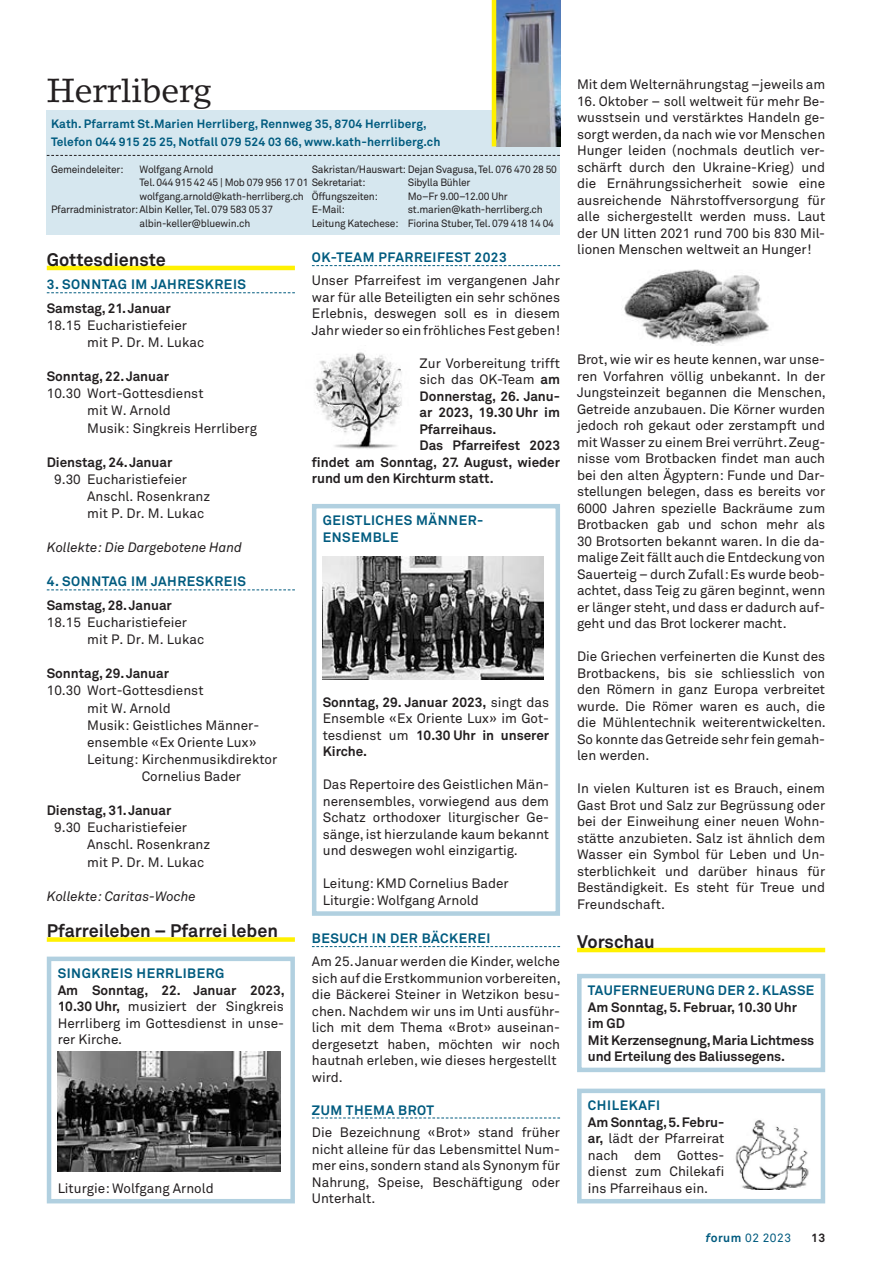
<style>
.page{position:relative;width:872px;height:1263px;background:#fff}
.page>*{position:absolute;margin:0;border:0;box-sizing:border-box;transform-origin:0 0}
.t1{font:33px "Lino Letter";letter-spacing:-.01em;color:#231f20}
.t2{font:700 18px "Akkurat Pro";color:#231f20}
.t3{font:13.5px/16.5px "Akkurat Pro";color:#231f20;text-align:justify}
.t4{font:700 13.5px/16.5px "Akkurat Pro";letter-spacing:-.005em;color:#231f20}
.t5{font:700 13.5px/16.5px "Akkurat Pro";letter-spacing:.04em;color:#005b7f}
.t6{font:italic 13.5px "Akkurat Pro";letter-spacing:-.005em;color:#231f20}
.t7{font:700 12px/18px "Akkurat Pro";letter-spacing:.01em;color:#005b7f}
.t8{font:12px "Akkurat Pro";letter-spacing:.04em;color:#005b7f}
.t9{font:700 12px "Akkurat Pro";color:#231f20}
.t10{font:10.5px/13.5px "Akkurat Pro";letter-spacing:-.02em;color:#231f20}
.s1{font-weight:700}
.s2{font-weight:700;font-style:italic}
</style>
<div class="page">
<hr style="left:47px;top:266px;width:248px;height:4px;background:#fff101">
<svg style="left:47px;top:292px;width:248px;height:1px"></svg>
<svg style="left:47px;top:589px;width:248px;height:1px"></svg>
<div style="left:47px;top:937px;width:248px;height:5px;background:#fff101"></div>
<svg style="left:312px;top:265px;width:248px;height:1px"></svg>
<div style="left:47px;top:111px;width:513px;height:124px;background:#d6e7ef"></div>
<img style="left:496px;top:0;width:64px;height:146px">
<hr style="left:492px;top:0;width:4px;height:146px;background:#fff101">
<svg style="left:47px;top:155px;width:513px;height:1px"></svg>
<img style="left:624px;top:269px;width:145px;height:76px">
<img style="left:314px;top:352px;width:88px;height:97px">
<div style="left:47px;top:956px;width:248px;height:247px;border:4px solid #b1d0e0"></div>
<img style="left:57px;top:1051px;width:223px;height:121px">
<div style="left:312px;top:504px;width:248px;height:412px;border:4px solid #b1d0e0"></div>
<svg style="left:312px;top:946px;width:248px;height:1px"></svg>
<svg style="left:312px;top:1117px;width:248px;height:1px"></svg>
<img style="left:323px;top:557px;width:221px;height:122px">
<hr style="left:577px;top:948px;width:248px;height:4px;background:#fff101">
<div style="left:577px;top:974px;width:248px;height:98px;border:4px solid #b1d0e0"></div>
<div style="left:577px;top:1088px;width:248px;height:115px;border:4px solid #b1d0e0"></div>
<img style="left:735px;top:1120px;width:74px;height:69px">
<h1 class="t1" style="left:47px;top:70px;width:167px">Herrliberg</h1>
<p class="t7" style="left:51px;top:115px;width:391px">Kath. Pfarramt St.Marien Herrliberg, Rennweg 35, 8704 Herrliberg,<br>Telefon 044 915 25 25, Notfall 079 524 03 66, www.kath-herrliberg.ch</p>
<p class="t10" style="left:51px;top:163px;width:74px">Gemeindeleiter:</p>
<p class="t10" style="left:140px;top:163px;width:75px">Wolfgang Arnold</p>
<p class="t10" style="left:140px;top:176px;width:227px">Tel. 044 915 42 45 | Mob 079 956 17 01 Sekretariat:</p>
<p class="t10" style="left:140px;top:190px;width:166px">wolfgang.arnold@kath-herrliberg.ch</p>
<p class="t10" style="left:51px;top:203px;width:224px">Pfarradministrator: Albin Keller, Tel. 079 583 05 37</p>
<p class="t10" style="left:140px;top:217px;width:112px">albin-keller@bluewin.ch</p>
<p class="t10" style="left:312px;top:163px;width:247px">Sakristan/Hauswart: Dejan Svagusa, Tel. 076 470 28 50</p>
<p class="t10" style="left:408px;top:176px;width:64px">Sibylla Bühler</p>
<p class="t10" style="left:312px;top:190px;width:68px">Öffungszeiten:</p>
<p class="t10" style="left:408px;top:190px;width:101px">Mo–Fr 9.00–12.00 Uhr</p>
<p class="t10" style="left:312px;top:203px;width:35px">E-Mail:</p>
<p class="t10" style="left:312px;top:203px;width:244px;text-indent:96px">st.marien@kath-herrliberg.ch<br>Leitung Katechese: Fiorina Stuber, Tel. 079 418 14 04</p>
<h2 class="t2" style="left:47px;top:248px;width:121px">Gottesdienste</h2>
<p class="t5" style="left:47px;top:276px;width:201px">3. SONNTAG IM JAHRESKREIS</p>
<p class="t4" style="left:47px;top:300px;width:126px">Samstag, 21. Januar</p>
<p class="t3" style="left:87px;top:317px;width:119px;line-height:17.1px;text-indent:-40px">18.15 Eucharistiefeier mit P. Dr. M. Lukac</p>
<p class="t4" style="left:47px;top:368px;width:124px">Sonntag, 22. Januar</p>
<p class="t3" style="left:87px;top:385px;width:171px;line-height:17.1px;text-align:left;text-indent:-40px">10.30 Wort-Gottesdienst<br>mit W. Arnold<br>Musik: Singkreis Herrliberg</p>
<p class="t4" style="left:47px;top:454px;width:127px">Dienstag, 24. Januar</p>
<p class="t3" style="left:87px;top:471px;width:125px;line-height:17.1px;text-align:left;text-indent:-33px">9.30 Eucharistiefeier<br>Anschl. Rosenkranz mit P. Dr. M. Lukac</p>
<p class="t6" style="left:47px;top:540px;width:197px">Kollekte: Die Dargebotene Hand</p>
<p class="t5" style="left:47px;top:574px;width:201px">4. SONNTAG IM JAHRESKREIS</p>
<p class="t4" style="left:47px;top:597px;width:127px">Samstag, 28. Januar</p>
<p class="t3" style="left:87px;top:614px;width:119px;line-height:17.1px;text-indent:-40px">18.15 Eucharistiefeier mit P. Dr. M. Lukac</p>
<p class="t4" style="left:47px;top:665px;width:124px">Sonntag, 29. Januar</p>
<p class="t3" style="left:47px;top:683px;width:158px">10.30 Wort-Gottesdienst</p>
<p class="t3" style="left:87px;top:700px;width:85px">mit W. Arnold</p>
<p class="t3" style="left:87px;top:717px;width:172px">Musik: Geistliches Männer-</p>
<p class="t3" style="left:87px;top:734px;width:171px">ensemble «Ex Oriente Lux»</p>
<p class="t3" style="left:87px;top:751px;width:192px">Leitung: Kirchenmusikdirektor</p>
<p class="t3" style="left:142px;top:768px;width:101px">Cornelius Bader</p>
<p class="t4" style="left:47px;top:802px;width:126px">Dienstag, 31. Januar</p>
<p class="t3" style="left:87px;top:819px;width:125px;line-height:17.1px;text-align:left;text-indent:-33px">9.30 Eucharistiefeier<br>Anschl. Rosenkranz mit P. Dr. M. Lukac</p>
<p class="t6" style="left:47px;top:888px;width:150px">Kollekte: Caritas-Woche</p>
<h2 class="t2" style="left:47px;top:920px;width:233px">Pfarreileben – Pfarrei leben</h2>
<p class="t5" style="left:58px;top:965px;width:168px">SINGKREIS HERRLIBERG</p>
<p class="t3" style="left:58px;top:982px;width:228px"><span class="s1">Am Sonntag, 22. Januar 2023, 10.30 Uhr,</span> musiziert der Singkreis Herrliberg im Gottesdienst in unse&shy;rer Kirche.</p>
<p class="t3" style="left:58px;top:1180px;width:158px">Liturgie: Wolfgang Arnold</p>
<p class="t5" style="left:312px;top:249px;width:196px">OK-TEAM PFARREIFEST 2023</p>
<p class="t3" style="left:312px;top:272px;width:250px">Unser Pfarreifest im vergangenen Jahr war für alle Beteiligten ein sehr schönes Erlebnis, deswegen soll es in diesem Jahr wieder so ein fröhliches Fest geben!</p>
<p class="t3" style="left:419px;top:355px;width:142px">Zur Vorbereitung trifft</p>
<p class="t3" style="left:419px;top:371px;width:142px">sich das OK-Team <span class="s1">am</span></p>
<p class="t4" style="left:419px;top:388px;width:142px">Donnerstag, 26. Janu-</p>
<p class="t4" style="left:419px;top:404px;width:142px">ar 2023, 19.30 Uhr im</p>
<p class="t4" style="left:419px;top:421px;width:78px">Pfarreihaus.</p>
<p class="t4" style="left:419px;top:437px;width:142px">Das Pfarreifest 2023</p>
<p class="t4" style="left:312px;top:454px;width:250px">findet am Sonntag, 27. August, wieder</p>
<p class="t4" style="left:312px;top:470px;width:183px">rund um den Kirchturm statt.</p>
<p class="t5" style="left:323px;top:512px;width:160px">GEISTLICHES MÄNNER‑<br>ENSEMBLE</p>
<p class="t3" style="left:323px;top:694px;width:228px"><span class="s1">Sonntag, 29. Januar 2023,</span> singt das Ensemble «Ex Oriente Lux» im Got&shy;tesdienst um <span class="s1">10.30 Uhr in unserer Kirche.</span></p>
<p class="t3" style="left:323px;top:777px;width:228px">Das Repertoire des Geistlichen Män&shy;nerensembles, vorwiegend aus dem Schatz orthodoxer liturgischer Ge&shy;sänge, ist hierzulande kaum bekannt und deswegen wohl einzigartig.</p>
<p class="t3" style="left:323px;top:876px;width:187px">Leitung: KMD Cornelius Bader<br>Liturgie: Wolfgang Arnold</p>
<p class="t5" style="left:312px;top:930px;width:180px">BESUCH IN DER BÄCKEREI</p>
<p class="t3" style="left:312px;top:953px;width:250px;text-align:left">Am 25. Januar werden die Kinder, welche sich auf die Erstkommunion vorbereiten, die Bäckerei Steiner in Wetzikon besu&shy;chen. Nachdem wir uns im Unti ausführ&shy;lich mit dem Thema «Brot» auseinan&shy;dergesetzt haben, möchten wir noch hautnah erleben, wie dieses hergestellt wird.</p>
<p class="t5" style="left:312px;top:1102px;width:124px">ZUM THEMA BROT</p>
<p class="t3" style="left:312px;top:1125px;width:250px">Die Bezeichnung «Brot» stand früher nicht alleine für das Lebensmittel Num&shy;mer eins, sondern stand als Synonym für Nahrung, Speise, Beschäftigung oder Unterhalt.</p>
<p class="t3" style="left:577px;top:77px;width:250px">Mit dem Welternährungstag –jeweils am</p>
<p class="t3" style="left:577px;top:93px;width:250px">16. Oktober – soll weltweit für mehr Be&shy;wusstsein und verstärktes Handeln ge&shy;sorgt werden, da nach wie vor Menschen Hunger leiden (nochmals deutlich ver&shy;schärft durch den Ukraine-Krieg) und die Ernährungssicherheit sowie eine ausreichende Nährstoffversorgung für alle sichergestellt werden muss. Laut der UN litten 2021 rund 700 bis 830 Mil&shy;lionen Menschen weltweit an Hunger!</p>
<p class="t3" style="left:577px;top:352px;width:250px">Brot, wie wir es heute kennen, war unse&shy;ren Vorfahren völlig unbekannt. In der Jungsteinzeit begannen die Menschen, Getreide anzubauen. Die Körner wurden jedoch roh gekaut oder zerstampft und mit Wasser zu einem Brei verrührt. Zeug&shy;nisse vom Brotbacken findet man auch bei den alten Ägyptern: Funde und Dar&shy;stellungen belegen, dass es bereits vor 6000 Jahren spezielle Backräume zum Brotbacken gab und schon mehr als 30 Brotsorten bekannt waren. In die da&shy;malige Zeit fällt auch die Entdeckung von Sauerteig – durch Zufall: Es wurde beob&shy;achtet, dass Teig zu gären beginnt, wenn er länger steht, und dass er dadurch auf&shy;geht und das Brot lockerer macht.</p>
<p class="t3" style="left:577px;top:649px;width:250px">Die Griechen verfeinerten die Kunst des Brotbackens, bis sie schliesslich von den Römern in ganz Europa verbreitet wurde. Die Römer waren es auch, die die Mühlentechnik weiterentwickelten.<br>So konnte das Getreide sehr fein gemah&shy;len werden.</p>
<p class="t3" style="left:577px;top:781px;width:250px">In vielen Kulturen ist es Brauch, einem Gast Brot und Salz zur Begrüssung oder bei der Einweihung einer neuen Wohn&shy;stätte anzubieten. Salz ist ähnlich dem Wasser ein Symbol für Leben und Un&shy;sterblichkeit und darüber hinaus für Beständigkeit. Es steht für Treue und Freundschaft.</p>
<h2 class="t2" style="left:577px;top:930px;width:79px">Vorschau</h2>
<p class="t5" style="left:588px;top:982px;width:228px">TAUFERNEUERUNG DER 2. KLASSE</p>
<p class="t4" style="left:588px;top:999px;width:228px">Am Sonntag, 5. Februar, 10.30 Uhr im GD<br>Mit Kerzensegnung, Maria Lichtmess und Erteilung des Baliussegens.</p>
<p class="t5" style="left:588px;top:1097px;width:74px">CHILEKAFI</p>
<p class="t3" style="left:588px;top:1114px;width:138px"><span class="s1">Am Sonntag, 5. Febru&shy;ar,</span> lädt der Pfarreirat nach dem Gottes&shy;dienst zum Chilekafi ins Pfarreihaus ein.</p>
<p class="t8" style="left:705px;top:1231px;width:87px"><span class="s2">f</span><span class="s1">orum</span> 02 2023</p>
<p class="t9" style="left:811px;top:1231px;width:16px">13</p>
</div>
